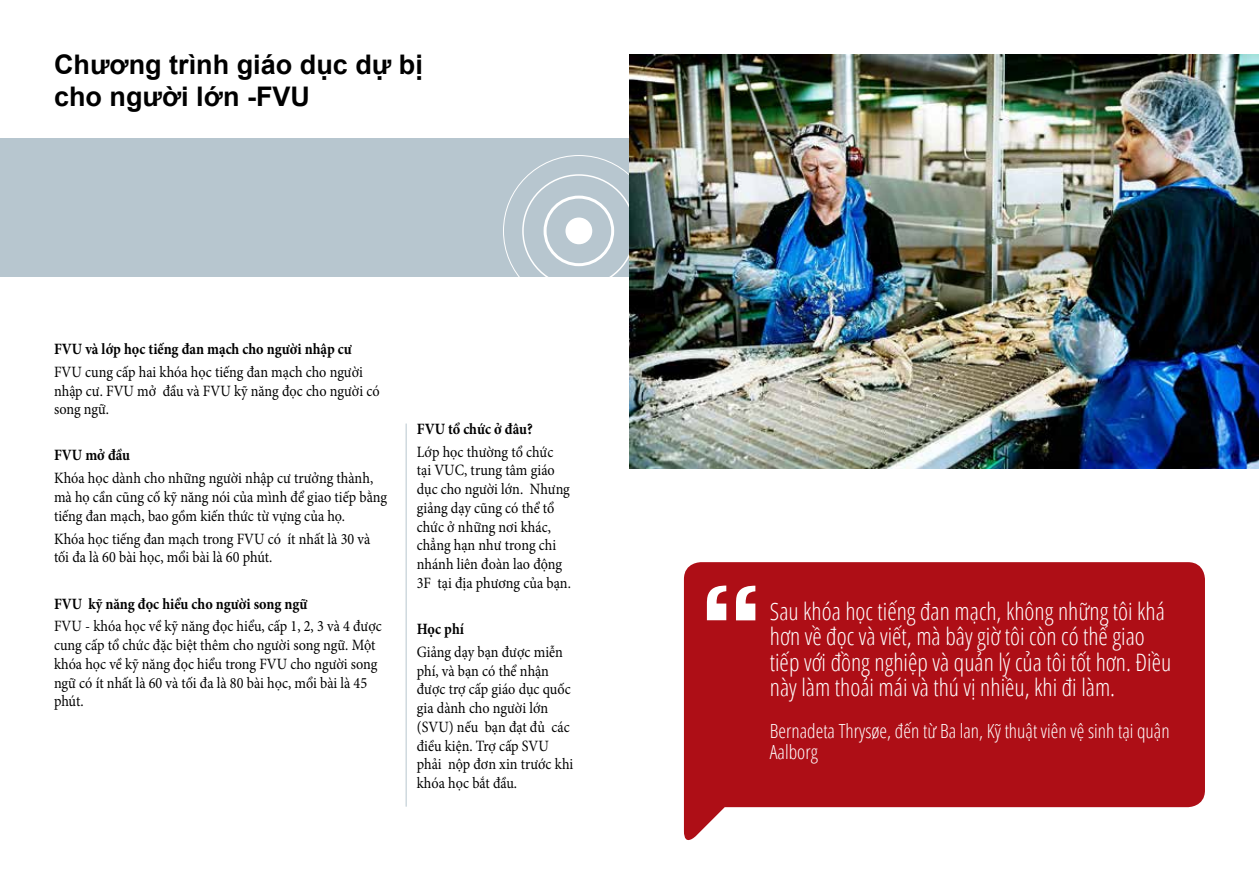
<style>
.page{position:relative;width:1259px;height:893px;background:#fff}
.page>*{position:absolute;margin:0;border:0;box-sizing:border-box;transform-origin:0 0}
.t1{font:700 27px/32.4px "Arial";color:#000}
.t2{font:300 condensed 24px/25.5px "Open Sans";color:#fff}
.t3{font:300 condensed 19.5px/21px "Open Sans";color:#fff}
.t4{font:15.75px/18.8px "Minion Pro";color:#000;scale:.9 1}
.t5{font:700 15.75px "Minion Pro";color:#000;scale:.9 1}
</style>
<div class="page">
<hr style="left:406px;top:423px;width:1px;height:384px;background:#b7c6cf">
<div style="left:0;top:138px;width:629px;height:138px;background:#b7c6cf"></div>
<div style="left:543px;top:196px;width:71px;height:70px;border:3px solid #fff;border-radius:50%"></div>
<div style="left:565px;top:218px;width:27px;height:26px;background:#fff;border-radius:50%"></div>
<svg style="left:684px;top:562px;width:521px;height:278px;background:#b72a31"></svg>
<svg style="left:707px;top:585px;width:48px;height:35px"></svg>
<img style="left:629px;top:54px;width:630px;height:415px">
<h1 class="t1" style="left:54px;top:49px;width:367px">Chương trình giáo dục dự bị cho người lớn -FVU</h1>
<p class="t5" style="left:54px;top:338px;width:332px">FVU và lớp học tiếng đan mạch cho người nhập cư</p>
<p class="t4" style="left:54px;top:362px;width:363px">FVU cung cấp hai khóa học tiếng đan mạch cho người nhập cư. FVU mở đầu và FVU kỹ năng đọc cho người có song ngữ.</p>
<p class="t5" style="left:54px;top:444px;width:86px">FVU mở đầu</p>
<p class="t4" style="left:54px;top:469px;width:371px">Khóa học dành cho những người nhập cư trưởng thành, mà họ cần cũng cố kỹ năng nói của mình để giao tiếp bằng tiếng đan mạch, bao gồm kiến thức từ vựng của họ.</p>
<p class="t4" style="left:54px;top:529px;width:352px">Khóa học tiếng đan mạch trong FVU có ít nhất là 30 và tối đa là 60 bài học, mổi bài là 60 phút.</p>
<p class="t5" style="left:54px;top:592px;width:283px">FVU kỹ năng đọc hiểu cho người song ngữ</p>
<p class="t4" style="left:54px;top:617px;width:366px">FVU - khóa học về kỹ năng đọc hiểu, cấp 1, 2, 3 và 4 được cung cấp tổ chức đặc biệt thêm cho người song ngữ. Một khóa học về kỹ năng đọc hiểu trong FVU cho người song ngữ có ít nhất là 60 và tối đa là 80 bài học, mổi bài là 45 phút.</p>
<p class="t5" style="left:417px;top:418px;width:130px">FVU tổ chức ở đâu?</p>
<p class="t4" style="left:417px;top:442px;width:173px">Lớp học thường tổ chức tại VUC, trung tâm giáo dục cho người lớn. Nhưng giảng dạy cũng có thể tổ chức ở những nơi khác, chẳng hạn như trong chi nhánh liên đoàn lao động<br>3F tại địa phương của bạn.</p>
<p class="t5" style="left:417px;top:618px;width:54px">Học phí</p>
<p class="t4" style="left:417px;top:643px;width:175px">Giảng dạy bạn được miễn phí, và bạn có thể nhận được trợ cấp giáo dục quốc gia dành cho người lớn (SVU) nếu bạn đạt đủ các điều kiện. Trợ cấp SVU phải nộp đơn xin trước khi khóa học bắt đầu.</p>
<h2 class="t2" style="left:770px;top:598px;width:403px">Sau khóa học tiếng đan mạch, không những tôi khá hơn về đọc và viết, mà bây giờ tôi còn có thể giao tiếp với đồng nghiệp và quản lý của tôi tốt hơn. Điều này là m thoải mái và thú vị nhiều, khi đi làm.</h2>
<p class="t3" style="left:770px;top:720px;width:401px">Bernadeta Thrysøe, đến từ Ba lan, Kỹ thuật viên vệ sinh tạ i quận<br>Aalborg</p>
</div>
